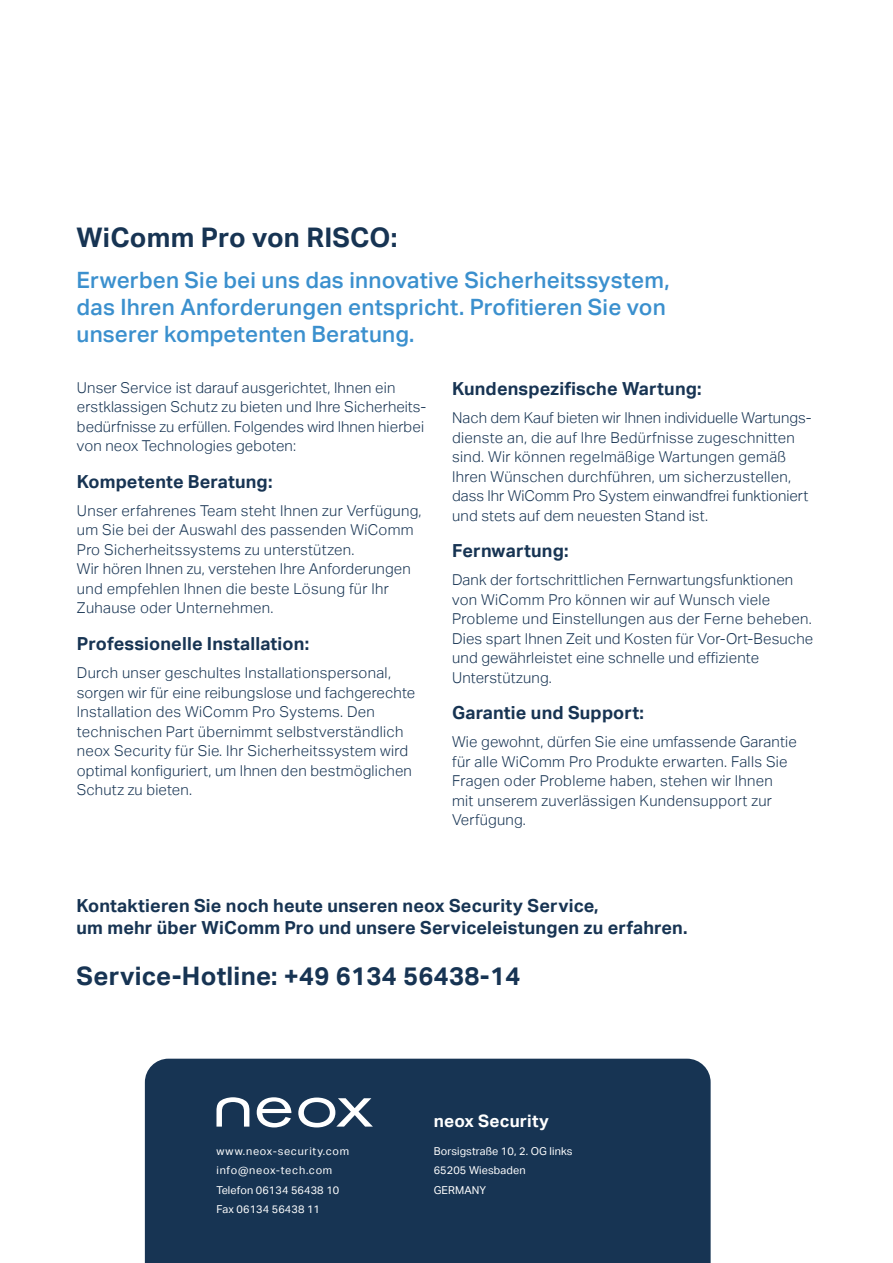
<style>
.page{position:relative;width:893px;height:1263px;background:#fff}
.page>*{position:absolute;margin:0;border:0;box-sizing:border-box;transform-origin:0 0}
.t1{font:700 27px "Aktiv Grotesk";letter-spacing:.01em;color:#173453}
.t2{font:700 25.5px "Aktiv Grotesk";letter-spacing:.01em;color:#173453}
.t3{font:500 22.5px/27px "Aktiv Grotesk";letter-spacing:.01em;color:#3b90ce}
.t4{font:700 18px/22.5px "Aktiv Grotesk";letter-spacing:.01em;color:#173453}
.t5{font:700 17.1px "Aktiv Grotesk";letter-spacing:.01em;color:#fff}
.t6{font:300 15px/19.5px "Aktiv Grotesk";letter-spacing:.01em;color:#173453}
.t7{font:10.8px/19.2px "Aktiv Grotesk";letter-spacing:.01em;color:#fff}
</style>
<div class="page">
<div style="left:145px;top:1059px;width:566px;height:204px;background:#173453"></div>
<svg style="left:216px;top:1097px;width:33px;height:29px"></svg>
<svg style="left:257px;top:1097px;width:34px;height:30px"></svg>
<svg style="left:298px;top:1097px;width:75px;height:30px"></svg>
<h1 class="t1" style="left:77px;top:222px;width:323px">WiComm Pro von RISCO:</h1>
<h3 class="t3" style="left:77px;top:266px;width:594px">Erwerben Sie bei uns das innovative Sicherheitssystem, das Ihren Anforderungen entspricht. Profitieren Sie von unserer kompetenten Beratung.</h3>
<p class="t4" style="left:452px;top:378px;width:251px">Kundenspezifische Wartung:</p>
<p class="t6" style="left:452px;top:408px;width:361px">Nach dem Kauf bieten wir Ihnen individuelle Wartungs&shy;dienste an, die auf Ihre Bedürfnisse zugeschnitten sind. Wir können regelmäßige Wartungen gemäß Ihren Wünschen durchführen, um sicherzustellen, dass Ihr WiComm Pro System einwandfrei funktioniert und stets auf dem neuesten Stand ist.</p>
<p class="t4" style="left:452px;top:540px;width:118px">Fernwartung:</p>
<p class="t6" style="left:452px;top:570px;width:363px">Dank der fortschrittlichen Fernwartungsfunktionen von WiComm Pro können wir auf Wunsch viele Probleme und Einstellungen aus der Ferne beheben.<br>Dies spart Ihnen Zeit und Kosten für Vor-Ort-Besuche und gewährleistet eine schnelle und effiziente Unterstützung.</p>
<p class="t4" style="left:452px;top:702px;width:193px">Garantie und Support:</p>
<p class="t6" style="left:452px;top:732px;width:346px">Wie gewohnt, dürfen Sie eine umfassende Garantie für alle WiComm Pro Produkte erwarten. Falls Sie Fragen oder Probleme haben, stehen wir Ihnen mit unserem zuverlässigen Kundensupport zur Verfügung.</p>
<p class="t6" style="left:77px;top:378px;width:351px">Unser Service ist darauf ausgerichtet, Ihnen ein erstklassigen Schutz zu bieten und Ihre Sicherheits&shy;bedürfnisse zu erfüllen. Folgendes wird Ihnen hierbei von neox Technologies geboten:</p>
<p class="t4" style="left:77px;top:470px;width:197px">Kompetente Beratung:</p>
<p class="t6" style="left:77px;top:501px;width:346px">Unser erfahrenes Team steht Ihnen zur Verfügung, um Sie bei der Auswahl des passenden WiComm Pro Sicherheitssystems zu unterstützen.<br>Wir hören Ihnen zu, verstehen Ihre Anforderungen und empfehlen Ihnen die beste Lösung für Ihr Zuhause oder Unternehmen.</p>
<p class="t4" style="left:77px;top:632px;width:234px">Professionelle Installation:</p>
<p class="t6" style="left:77px;top:663px;width:340px">Durch unser geschultes Installationspersonal, sorgen wir für eine reibungslose und fachgerechte Installation des WiComm Pro Systems. Den technischen Part übernimmt selbstverständlich neox Security für Sie. Ihr Sicherheitssystem wird optimal konfiguriert, um Ihnen den bestmöglichen Schutz zu bieten.</p>
<p class="t4" style="left:77px;top:894px;width:613px">Kontaktieren Sie noch heute unseren neox Security Service,<br>um mehr über WiComm Pro und unsere Serviceleistungen zu erfahren.</p>
<h2 class="t2" style="left:77px;top:961px;width:445px">Service-Hotline: +49 6134 56438-14</h2>
<p class="t5" style="left:434px;top:1111px;width:117px">neox Security</p>
<p class="t7" style="left:216px;top:1142px;width:134px">www.neox-security.com info@neox-tech.com<br>Telefon 06134 56438 10<br>Fax 06134 56438 11</p>
<p class="t7" style="left:434px;top:1142px;width:140px">Borsigstraße 10, 2. OG links<br>65205 Wiesbaden<br>GERMANY</p>
</div>
